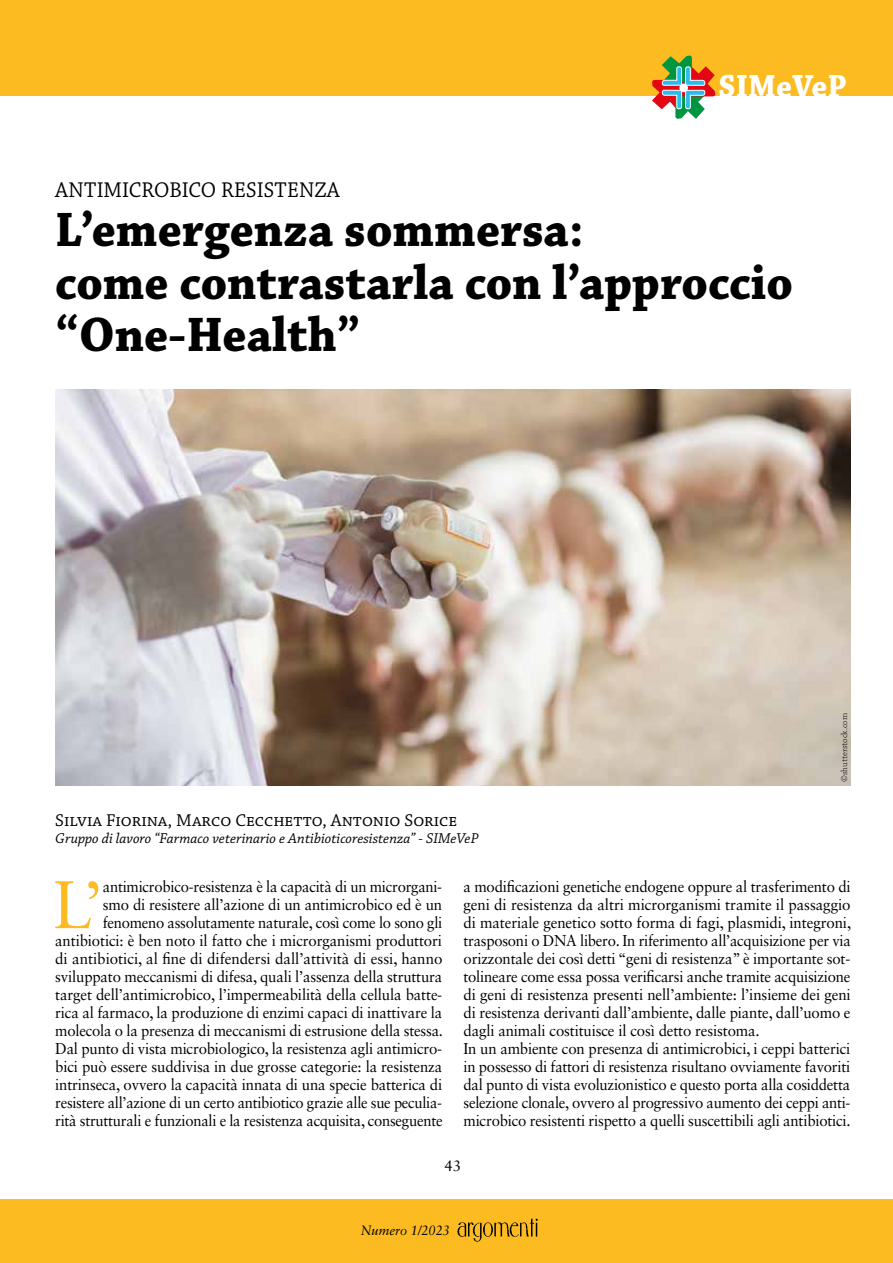
<style>
.page{position:relative;width:893px;height:1263px;background:#fff}
.page>*{position:absolute;margin:0;border:0;box-sizing:border-box;transform-origin:0 0}
.t1{font:67.35px "Sabon LT Std";color:#fbbb21;scale:.95 1}
.t2{font:700 51px/52.5px "Chaparral Pro";color:#000;scale:.95 1}
.t3{font:700 33.75px "Chaparral Pro";color:#fff;scale:.95 1}
.t4{font:22.5px "Chaparral Pro";color:#000;scale:.95 1}
.t5{font:18px "Chaparral Pro";color:#000}
.t6{font:15.75px/18px "Sabon LT Std";letter-spacing:-.01em;color:#000;scale:.95 1}
.t7{font:15.75px/18px "Sabon LT Std";letter-spacing:-.01em;color:#000;text-align:right;scale:.94 1}
.t8{font:italic 15px "Chaparral Pro";color:#000}
.t9{font:15px "Sabon LT Std";color:#000}
.t10{font:italic 13.5px "Sabon LT Std";color:#000;scale:.95 1}
.t11{font:300 9px "Chaparral Pro";color:#000}
</style>
<div class="page">
<div style="left:0;top:0;width:893px;height:96px;background:#fbbb21"></div>
<div style="left:0;top:1199px;width:893px;height:64px;background:#fbbb21"></div>
<svg style="left:652px;top:55px;width:63px;height:64px"></svg>
<div style="left:679px;top:84px;width:9px;height:8px;background:#fff;border-radius:50%"></div>
<img style="left:458px;top:1218px;width:79px;height:24px">
<img style="left:55px;top:389px;width:795px;height:396px">
<h3 class="t3" style="left:719px;top:67px;width:137px">SIMeVeP</h3>
<h3 class="t4" style="left:55px;top:178px;width:301px">ANTIMICROBICO RESISTENZA</h3>
<h2 class="t2" style="left:55px;top:206px;width:778px">L’emergenza sommersa:<br>come contrastarla con l’approccio “One-Health”</h2>
<p class="t11" style="left:839px;top:782px;width:70px;rotate:-90deg">©shutterstock.com</p>
<p class="t5" style="left:55px;top:810px;width:403px">Silvia Fiorina, Marco Cecchetto, Antonio Sorice</p>
<p class="t8" style="left:55px;top:830px;width:425px">Gruppo di lavoro “Farmaco veterinario e Antibioticoresistenza” - SIMeVeP</p>
<h1 class="t1" style="left:53px;top:865px;width:53px">L’</h1>
<p class="t7" style="left:55px;top:877px;width:414px">antimicrobico-resistenza è la capacità di un microrgani-<br>smo di resistere all’azione di un antimicrobico ed è un fenomeno assolutamente naturale, così come lo sono gli antibiotici: è ben noto il fatto che i microrganismi produttori di antibiotici, al fine di difendersi dall’attività di essi, hanno sviluppato meccanismi di difesa, quali l’assenza della struttura target dell’antimicrobico, l’impermeabilità della cellula batte&shy;rica al farmaco, la produzione di enzimi capaci di inattivare la molecola o la presenza di meccanismi di estrusione della stessa.<br>Dal punto di vista microbiologico, la resistenza agli antimicro&shy;bici può essere suddivisa in due grosse categorie: la resistenza intrinseca, ovvero la capacità innata di una specie batterica di resistere all’azione di un certo antibiotico grazie alle sue peculia&shy;rità strutturali e funzionali e la resistenza acquisita, conseguente</p>
<p class="t6" style="left:463px;top:877px;width:410px">a modificazioni genetiche endogene oppure al trasferimento di geni di resistenza da altri microrganismi tramite il passaggio di materiale genetico sotto forma di fagi, plasmidi, integroni, trasposoni o DNA libero. In riferimento all’acquisizione per via orizzontale dei così detti “geni di resistenza” è importante sot&shy;tolineare come essa possa verificarsi anche tramite acquisizione di geni di resistenza presenti nell’ambiente: l’insieme dei geni di resistenza derivanti dall’ambiente, dalle piante, dall’uomo e dagli animali costituisce il così detto resistoma.<br>In un ambiente con presenza di antimicrobici, i ceppi batterici in possesso di fattori di resistenza risultano ovviamente favoriti dal punto di vista evoluzionistico e questo porta alla cosiddetta selezione clonale, ovvero al progressivo aumento dei ceppi anti&shy;microbico resistenti rispetto a quelli suscettibili agli antibiotici.</p>
<p class="t9" style="left:444px;top:1157px;width:18px">43</p>
<p class="t10" style="left:361px;top:1222px;width:95px">Numero 1/2023</p>
</div>
